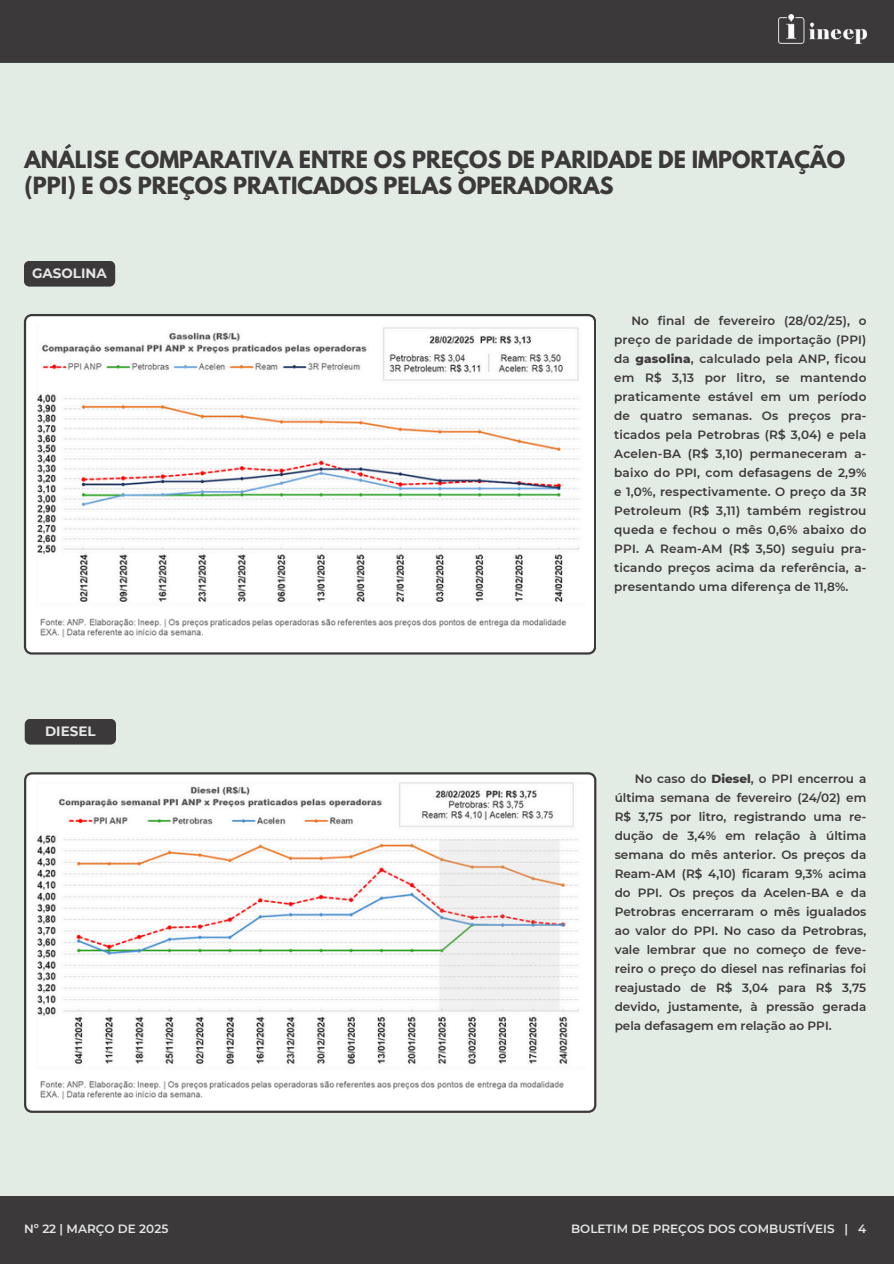
<style>
.page{position:relative;width:894px;height:1264px;background:#fff}
.page>*{position:absolute;margin:0;border:0;box-sizing:border-box;transform-origin:0 0}
.t1{font:700 21px/25.8px "League Spartan";color:#3b3939}
.t2{font:700 13.5px "Montserrat";color:#e6e6e6}
.t3{font:600 12px/19px "Montserrat";letter-spacing:.005em;color:#3b3939;text-align:justify}
.t4{font:600 12px "Montserrat";color:#e6e6e6}
.s1{font-weight:800}
</style>
<div class="page">
<div style="left:0;top:0;width:893px;height:1263px;background:#e3ebe5"></div>
<div style="left:0;top:0;width:893px;height:63px;background:#3b3939"></div>
<div style="left:0;top:1195px;width:893px;height:68px;background:#3b3939"></div>
<img style="left:778px;top:15px;width:88px;height:29px">
<div style="left:24px;top:261px;width:91px;height:25px;background:#3b3939"></div>
<svg style="left:24px;top:314px;width:571px;height:340px;background:#d4d4d4"></svg>
<img style="left:34px;top:325px;width:551px;height:325px">
<div style="left:25px;top:719px;width:91px;height:25px;background:#3b3939"></div>
<svg style="left:24px;top:772px;width:572px;height:340px;background:#d9d9d9"></svg>
<img style="left:34px;top:781px;width:551px;height:331px">
<h1 class="t1" style="left:24px;top:149px;width:821px">ANÁLISE COMPARATIVA ENTRE OS PREÇOS DE PARIDADE DE IMPORTAÇÃO (PPI) E OS PREÇOS PRATICADOS PELAS OPERADORAS</h1>
<p class="t2" style="left:32px;top:264px;width:76px">GASOLINA</p>
<p class="t2" style="left:45px;top:722px;width:52px">DIESEL</p>
<h2 class="t3" style="left:614px;top:311px;width:254px;text-indent:17px">No final de fevereiro (28/02/25), o preço de paridade de importação (PPI) da <span class="s1">gasolina</span>, calculado pela ANP, ficou em R$ 3,13 por litro, se mantendo praticamente estável em um período de quatro semanas. Os preços pra&shy;ticados pela Petrobras (R$ 3,04) e pela Acelen-BA (R$ 3,10) permaneceram a&shy;baixo do PPI, com defasagens de 2,9% e 1,0%, respectivamente. O preço da 3R Petroleum (R$ 3,11) também registrou queda e fechou o mês 0,6% abaixo do PPI. A Ream-AM (R$ 3,50) seguiu pra&shy;ticando preços acima da referência, a&shy;presentando uma diferença de 11,8%.</h2>
<h2 class="t3" style="left:614px;top:769px;width:253px;text-indent:20px">No caso do <span class="s1">Diesel</span>, o PPI encerrou a última semana de fevereiro (24/02) em R$ 3,75 por litro, registrando uma re&shy;dução de 3,4% em relação à última semana do mês anterior. Os preços da Ream-AM (R$ 4,10) ficaram 9,3% acima do PPI. Os preços da Acelen-BA e da Petrobras encerraram o mês igualados ao valor do PPI. No caso da Petrobras, vale lembrar que no começo de feve&shy;reiro o preço do diesel nas refinarias foi reajustado de R$ 3,04 para R$ 3,75 devido, justamente, à pressão gerada pela defasagem em relação ao PPI.</h2>
<p class="t4" style="left:24px;top:1221px;width:146px">Nº 22 | MARÇO DE 2025</p>
<p class="t4" style="left:571px;top:1221px;width:296px">BOLETIM DE PREÇOS DOS COMBUSTÍVEIS | 4</p>
</div>
